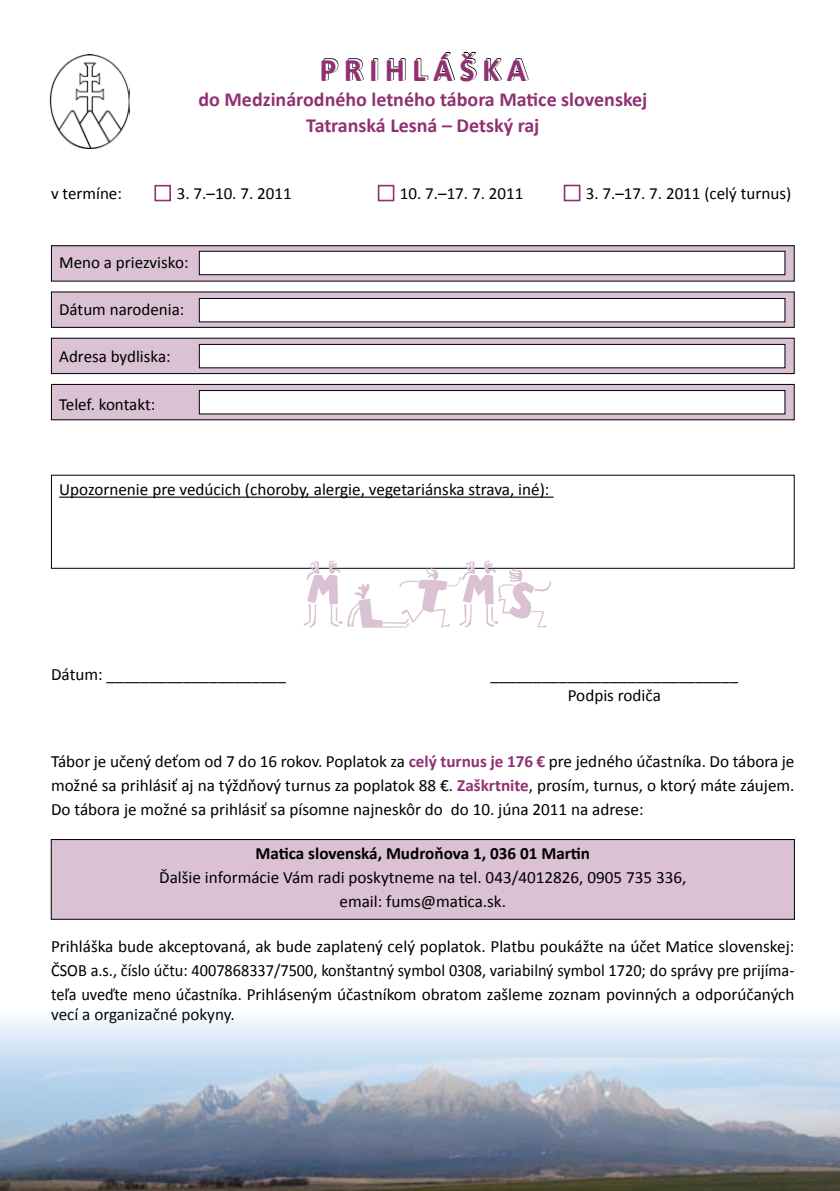
<style>
.page{position:relative;width:840px;height:1191px;background:#fff}
.page>*{position:absolute;margin:0;border:0;box-sizing:border-box;transform-origin:0 0}
.t1{font:74px "Chiqui Font";color:#dac1d3}
.t2{font:700 33px "Calibri";color:#903173}
.t3{font:700 20px/25.6px "Calibri";color:#903173;text-align:center}
.t4{font:17.2px/24px "Calibri";color:#000;text-align:justify}
.t5{font:700 17.2px "Calibri";color:#000}
.t6{font:17px "Calibri";color:#000}
.s1{font-size:17.2px}
.s2{font-weight:700;color:#903173}
</style>
<div class="page">
<svg style="left:323px;top:58px;width:16px;height:23px"></svg>
<svg style="left:347px;top:58px;width:17px;height:23px"></svg>
<svg style="left:373px;top:58px;width:5px;height:23px"></svg>
<svg style="left:388px;top:58px;width:18px;height:23px"></svg>
<svg style="left:416px;top:58px;width:12px;height:23px"></svg>
<svg style="left:435px;top:51px;width:20px;height:30px"></svg>
<svg style="left:462px;top:51px;width:15px;height:30px"></svg>
<svg style="left:485px;top:58px;width:17px;height:23px"></svg>
<svg style="left:508px;top:58px;width:21px;height:23px"></svg>
<div style="left:51px;top:292px;width:742px;height:35px;background:#dac1d3"></div>
<div style="left:51px;top:291px;width:743px;height:37px;border:1px solid #000"></div>
<div style="left:51px;top:338px;width:742px;height:35px;background:#dac1d3"></div>
<div style="left:51px;top:338px;width:743px;height:36px;border:1px solid #000"></div>
<div style="left:51px;top:384px;width:742px;height:36px;background:#dac1d3"></div>
<div style="left:51px;top:384px;width:743px;height:36px;border:1px solid #000"></div>
<div style="left:51px;top:246px;width:742px;height:35px;background:#dac1d3"></div>
<div style="left:51px;top:245px;width:743px;height:36px;border:1px solid #000"></div>
<div style="left:51px;top:839px;width:743px;height:80px;background:#dac1d3"></div>
<div style="left:51px;top:839px;width:743px;height:80px;border:1px solid #000"></div>
<div style="left:199px;top:390px;width:585px;height:24px;background:#fff"></div>
<div style="left:199px;top:390px;width:585px;height:24px;border:1px solid #000"></div>
<div style="left:199px;top:251px;width:585px;height:24px;background:#fff"></div>
<div style="left:199px;top:251px;width:585px;height:24px;border:1px solid #000"></div>
<div style="left:199px;top:298px;width:585px;height:24px;background:#fff"></div>
<div style="left:199px;top:298px;width:585px;height:24px;border:1px solid #000"></div>
<div style="left:199px;top:344px;width:585px;height:24px;background:#fff"></div>
<div style="left:199px;top:344px;width:585px;height:24px;border:1px solid #000"></div>
<img style="left:50px;top:54px;width:79px;height:95px">
<img style="left:0;top:1018px;width:839px;height:172px">
<hr style="left:59px;top:496px;width:494px;height:2px;background:#000">
<div style="left:154px;top:185px;width:17px;height:16px;border:2px solid #903173"></div>
<div style="left:377px;top:185px;width:17px;height:16px;border:2px solid #903173"></div>
<div style="left:563px;top:185px;width:17px;height:16px;border:2px solid #903173"></div>
<h2 class="t2" style="left:319px;top:49px;width:208px">P r i h l á š k a</h2>
<p class="t3" style="left:198px;top:86px;width:450px">do Medzinárodného letného tábora Matice slovenskej<br>Tatranská Lesná – Detský raj</p>
<p class="t6" style="left:51px;top:183px;width:72px">v termíne:</p>
<p class="t6" style="left:177px;top:183px;width:116px">3. 7.–10. 7. 2011</p>
<p class="t6" style="left:399px;top:183px;width:125px">10. 7.–17. 7. 2011</p>
<p class="t6" style="left:585px;top:183px;width:207px">3. 7.–17. 7. 2011 (celý tu<span class="s1">rnus)</span></p>
<p class="t6" style="left:59px;top:252px;width:131px">Meno a priezvisko:</p>
<p class="t6" style="left:59px;top:299px;width:127px">Dátum narodenia:</p>
<p class="t6" style="left:59px;top:346px;width:113px">Adresa bydliska:</p>
<p class="t6" style="left:59px;top:393px;width:98px">Telef. kontakt:</p>
<p class="t4" style="left:59px;top:477px;width:491px">Upozornenie pre vedúcich (choroby, alergie, vegetariánska strava, iné):</p>
<p class="t4" style="left:51px;top:662px;width:236px">Dátum: _____________________</p>
<h1 class="t1" style="left:299px;top:559px;width:248px">MLTMS</h1>
<p class="t4" style="left:490px;top:663px;width:249px;line-height:20.6px;text-align:center">_____________________________<br>Podpis rodiča</p>
<p class="t4" style="left:51px;top:748px;width:744px">Tábor je učený deťom od 7 do 16 rokov. Poplatok za <span class="s2">celý turnus je 176 €</span> pre jedného účastníka. Do tábora je možné sa prihlásiť aj na týždňový turnus za poplatok 88 €. <span class="s2">Zaškrtnite</span>, prosím, turnus, o ktorý máte záujem.<br>Do tábora je možné sa prihlásiť sa písomne najneskôr do do 10. júna 2011 na adrese:</p>
<p class="t5" style="left:255px;top:843px;width:336px">Matica slovenská, Mudroňova 1, 036 01 Martin</p>
<p class="t4" style="left:159px;top:864px;width:528px;text-align:center">Ďalšie informácie Vám radi poskytneme na tel. 043/4012826, 0905 735 336, email: fums@matica.sk.</p>
<p class="t4" style="left:51px;top:933px;width:744px">Prihláška bude akceptovaná, ak bude zaplatený celý poplatok. Platbu poukážte na účet Matice slovenskej:<br>ČSOB a.s., číslo účtu: 4007868337/7500, konštantný symbol 0308, variabilný symbol 1720; do správy pre prijíma&shy;teľa uveďte meno účastníka. Prihláseným účastníkom obratom zašleme zoznam povinných a odporúčaných</p>
<p class="t4" style="left:51px;top:1002px;width:185px">vecí a organizačné pokyny.</p>
</div>
